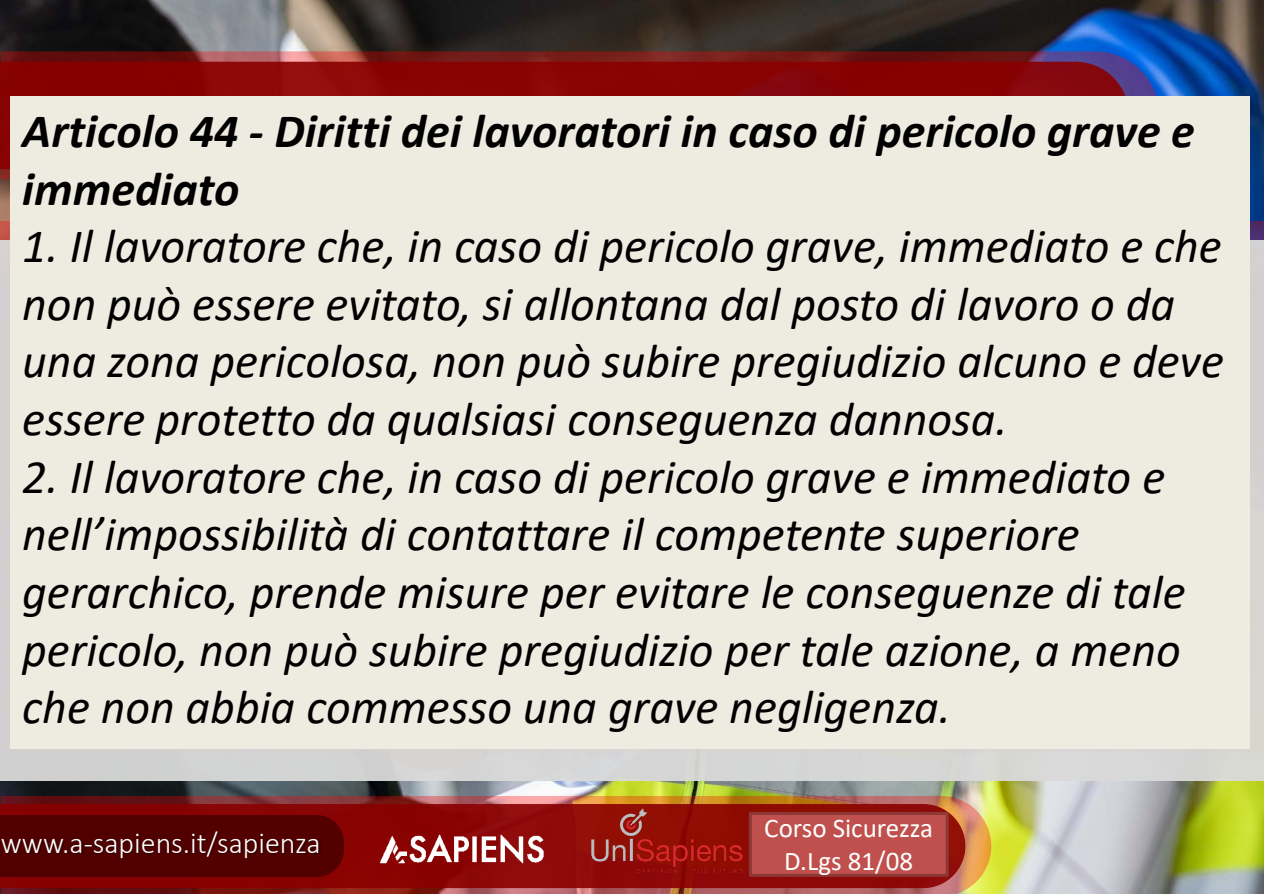
<style>
.page{position:relative;width:1264px;height:894px;background:#fff}
.page>*{position:absolute;margin:0;border:0;box-sizing:border-box;transform-origin:0 0}
.t1{font:italic 48px/57.6px "Calibri";color:#000}
.t2{font:italic 700 48px/57.6px "Calibri";color:#000}
.t3{font:300 30px "Calibri";color:#fff}
.t4{font:27px/32.4px "Calibri";color:#fff;text-align:center}
</style>
<div class="page">
<img style="left:0;top:1px;width:1263px;height:892px">
<div style="left:0;top:240px;width:1263px;height:540px;background:#d5d5d3"></div>
<img style="left:1px;top:795px;width:990px;height:98px">
<svg style="left:0;top:803px;width:965px;height:84px;background:#8d100b"></svg>
<div style="left:0;top:863px;width:319px;height:13px;background:#510000"></div>
<svg style="left:1px;top:51px;width:1157px;height:128px;background:#6e2c3a"></svg>
<svg style="left:0;top:62px;width:1128px;height:107px;background:#870406"></svg>
<img style="left:319px;top:794px;width:274px;height:99px">
<img style="left:590px;top:808px;width:153px;height:66px">
<img style="left:0;top:813px;width:64px;height:50px">
<img style="left:64px;top:813px;width:9px;height:50px">
<img style="left:73px;top:813px;width:228px;height:50px">
<img style="left:301px;top:813px;width:48px;height:50px">
<div style="left:748px;top:811px;width:200px;height:65px;background:#c0504d;border:3px solid #8c3836"></div>
<div style="left:10px;top:96px;width:1238px;height:652px;background:#eeece1"></div>
<p class="t2" style="left:22px;top:100px;width:1173px">Articolo 44 - Diritti dei lavoratori in caso di pericolo grave e immediato</p>
<p class="t1" style="left:22px;top:215px;width:1202px">1. Il lavoratore che, in caso di pericolo grave, immediato e che non può essere evitato, si allontana dal posto di lavoro o da una zona pericolosa, non può subire pregiudizio alcuno e deve essere protetto da qualsiasi conseguenza dannosa.</p>
<p class="t1" style="left:22px;top:445px;width:1164px">2. Il lavoratore che, in caso di pericolo grave e immediato e nell’impossibilità di contattare il competente superiore gerarchico, prende misure per evitare le conseguenze di tale pericolo, non può subire pregiudizio per tale azione, a meno che non abbia commesso una grave negligenza.</p>
<p class="t3" style="left:1px;top:823px;width:321px">www.a-sapiens.it/sapienza</p>
<p class="t4" style="left:764px;top:811px;width:170px">Corso Sicurezza<br>D.Lgs 81/08</p>
</div>
